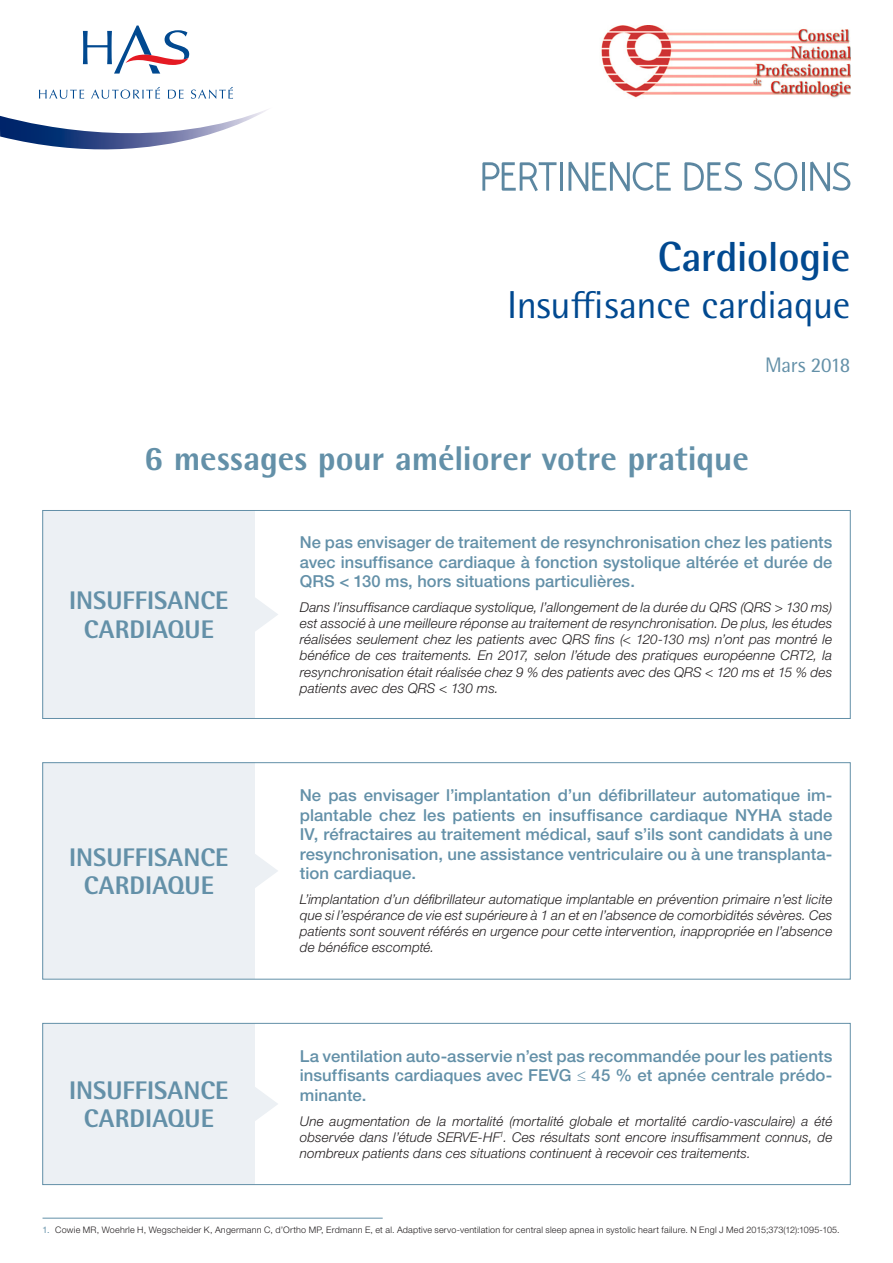
<style>
.page{position:relative;width:893px;height:1263px;background:#fff}
.page>*{position:absolute;margin:0;border:0;box-sizing:border-box;transform-origin:0 0}
.Titre_2_en_tête{font:700 42.15px "Rotis Semi Sans Std";letter-spacing:-.01em;color:#014990}
.Titre_2_en_tête-2{font:39px "Rotis Semi Sans Std";letter-spacing:-.01em;color:#014990}
.Titre_2_en_tête-3{font:800 34.35px "Rotis Semi Sans Std";letter-spacing:-.005em;color:#6390a8}
.Date{font:800 25.5px "Rotis Semi Sans Std";color:#6390a8}
.Date-2{font:21px "Rotis Semi Sans Std";letter-spacing:-.015em;color:#6390a8}
.t1{font:500 16.5px/19.5px "Helvetica Neue LT Std";letter-spacing:.005em;color:#6390a8;text-align:justify}
.texte{font:italic 300 13.5px/16.2px "Helvetica Neue LT Std";letter-spacing:.01em;color:#231f20;text-align:justify}
.t2{font:300 9px "Helvetica Neue LT Std";letter-spacing:.025em;color:#231f20}
.s1{font-weight:300}
.s2{font-weight:400;color:#6390a8}
</style>
<div class="page">
<svg style="left:0;top:109px;width:268px;height:41px"></svg>
<svg style="left:39px;top:90px;width:45px;height:9px"></svg>
<svg style="left:91px;top:87px;width:69px;height:12px"></svg>
<svg style="left:168px;top:90px;width:16px;height:9px"></svg>
<svg style="left:191px;top:87px;width:42px;height:12px"></svg>
<svg style="left:83px;top:26px;width:106px;height:48px"></svg>
<svg style="left:482px;top:162px;width:74px;height:29px"></svg>
<hr style="left:560px;top:162px;width:3px;height:29px;background:#5c87a1">
<svg style="left:568px;top:162px;width:103px;height:29px"></svg>
<svg style="left:684px;top:162px;width:59px;height:29px"></svg>
<svg style="left:754px;top:162px;width:43px;height:29px"></svg>
<hr style="left:802px;top:162px;width:3px;height:29px;background:#5c87a1">
<svg style="left:810px;top:162px;width:41px;height:29px"></svg>
<img style="left:601px;top:26px;width:249px;height:72px">
<div style="left:43px;top:510px;width:212px;height:209px;background:#ecf0f4"></div>
<svg style="left:255px;top:598px;width:23px;height:33px"></svg>
<div style="left:43px;top:510px;width:807px;height:209px;border:1px solid #6390a8"></div>
<div style="left:43px;top:762px;width:212px;height:217px;background:#ecf0f4"></div>
<svg style="left:255px;top:854px;width:23px;height:34px"></svg>
<div style="left:43px;top:762px;width:807px;height:217px;border:1px solid #6390a8"></div>
<div style="left:43px;top:1023px;width:212px;height:162px;background:#ecf0f4"></div>
<svg style="left:255px;top:1087px;width:23px;height:34px"></svg>
<div style="left:43px;top:1023px;width:807px;height:162px;border:1px solid #6390a8"></div>
<hr style="left:43px;top:1218px;width:340px;height:1px;background:#6390a8">
<p class="Titre_2_en_tête" style="left:658px;top:231px;width:194px">Cardiologie</p>
<p class="Titre_2_en_tête-2" style="left:507px;top:281px;width:345px">Insuffisance cardiaque</p>
<p class="Date-2" style="left:765px;top:353px;width:87px">Mars 2018</p>
<p class="Titre_2_en_tête-3" style="left:144px;top:436px;width:606px">6 messages pour améliorer votre pratique</p>
<p class="Date" style="left:69px;top:584px;width:161px">INSUFFISANCE</p>
<p class="Date" style="left:84px;top:613px;width:132px">CARDIAQUE</p>
<p class="Date" style="left:69px;top:841px;width:161px">INSUFFISANCE</p>
<p class="Date" style="left:84px;top:869px;width:132px">CARDIAQUE</p>
<p class="Date" style="left:69px;top:1074px;width:161px">INSUFFISANCE</p>
<p class="Date" style="left:84px;top:1102px;width:132px">CARDIAQUE</p>
<p class="t1" style="left:300px;top:532px;width:534px">Ne pas envisager de traitement de resynchronisation chez les patients avec insuffisance cardiaque à fonction systolique altérée et durée de QRS &lt; 130 ms, hors situations particulières.</p>
<p class="texte" style="left:300px;top:599px;width:534px">Dans l’insuffisance cardiaque systolique, l’allongement de la durée du QRS (QRS &gt; 130 ms) est associé à une meilleure réponse au traitement de resynchronisation. De plus, les études réalisées seulement chez les patients avec QRS fins (&lt; 120-130 ms) n’ont pas montré le bénéfice de ces traitements. En 2017, selon l’étude des pratiques européenne CRT2, la resynchronisation était réalisée chez 9 % des patients avec des QRS &lt; 120 ms et 15 % des patients avec des QRS &lt; 130 ms.</p>
<p class="t1" style="left:300px;top:785px;width:534px">Ne pas envisager l’implantation d’un défibrillateur automatique im&shy;plantable chez les patients en insuffisance cardiaque NYHA stade IV, réfractaires au traitement médical, sauf s’ils sont candidats à une resynchronisation, une assistance ventriculaire ou à une transplanta&shy;tion cardiaque.</p>
<p class="texte" style="left:300px;top:891px;width:534px">L’implantation d’un défibrillateur automatique implantable en prévention primaire n’est licite que si l’espérance de vie est supérieure à 1 an et en l’absence de comorbidités sévères. Ces patients sont souvent référés en urgence pour cette intervention, inappropriée en l’absence de bénéfice escompté.</p>
<p class="t1" style="left:300px;top:1046px;width:534px">La ventilation auto-asservie n’est pas recommandée pour les patients insuffisants cardiaques avec FEVG <span class="s1">≤</span> 45 % et apnée centrale prédo&shy;minante.</p>
<p class="texte" style="left:300px;top:1112px;width:534px">Une augmentation de la mortalité (mortalité globale et mortalité cardio-vasculaire) a été observée dans l’étude SERVE-HF<sup>1</sup>. Ces résultats sont encore insuffisamment connus, de nombreux patients dans ces situations continuent à recevoir ces traitements.</p>
<p class="t2" style="left:43px;top:1224px;width:799px"><span class="s2">1.</span> Cowie MR, Woehrle H, Wegscheider K, Angermann C, d’Ortho MP, Erdmann E, et al. Adaptive servo-ventilation for central sleep apnea in systolic heart failure. N Engl J Med 2015;373(12):1095-105.</p>
</div>
